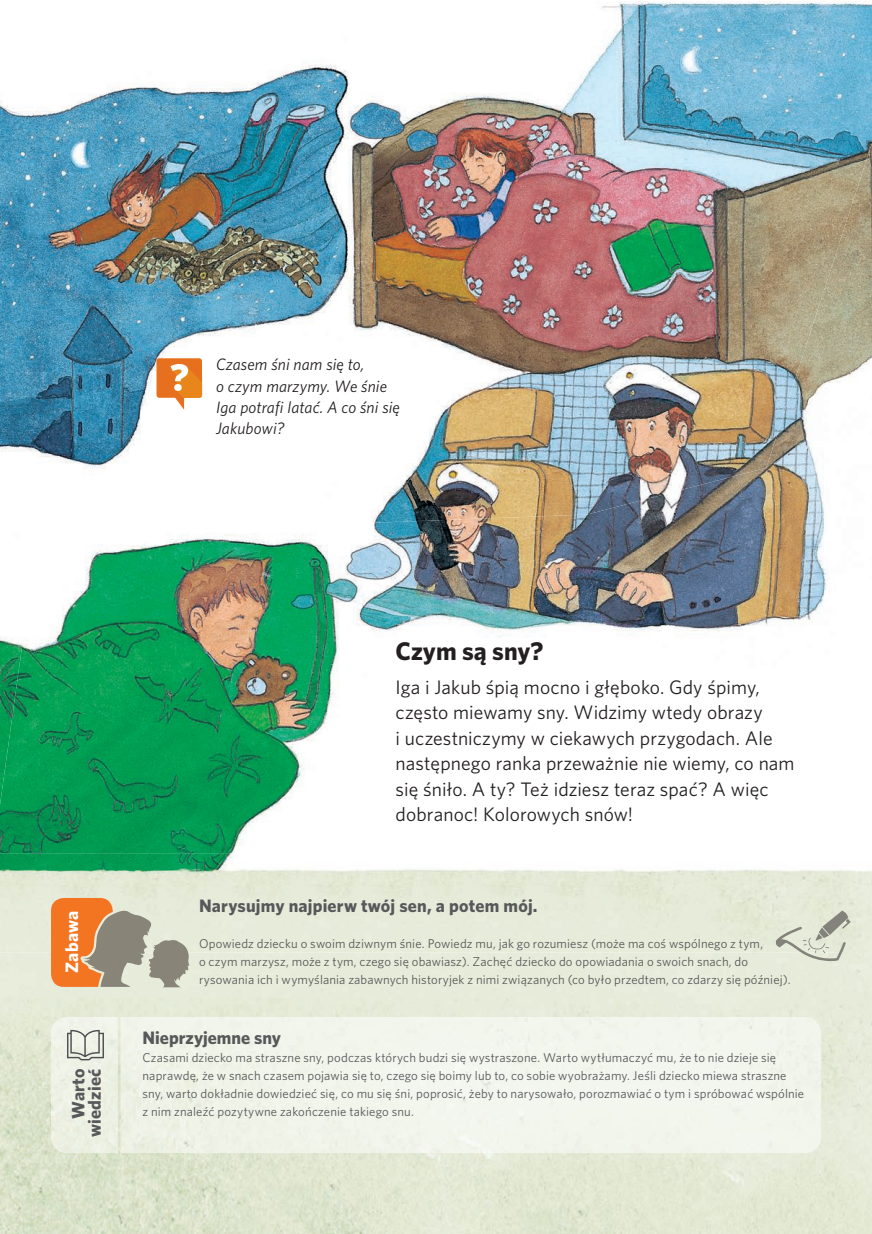
<style>
.page{position:relative;width:872px;height:1234px;background:#fff}
.page>*{position:absolute;margin:0;border:0;box-sizing:border-box;transform-origin:0 0}
.t1{font:700 25.5px "Whitney";color:#231f20}
.t2{font:19.5px/25.5px "Whitney";letter-spacing:.005em;color:#231f20}
.t3{font:700 18px/16.5px "Whitney";letter-spacing:.01em;color:#57585a;text-align:right}
.t4{font:700 18px "Whitney";letter-spacing:.005em;color:#fff}
.t5{font:italic 16.5px/21.3px "Whitney";letter-spacing:.01em;color:#231f20}
.t6{font:12.75px/18px "Whitney";letter-spacing:.01em;color:#57585a}
</style>
<div class="page">
<img style="left:100px;top:1px;width:772px;height:94px">
<img style="left:0;top:95px;width:872px;height:857px">
<svg style="left:156px;top:358px;width:46px;height:51px"></svg>
<img style="left:0;top:853px;width:33px;height:380px">
<img style="left:32px;top:1054px;width:108px;height:179px">
<img style="left:140px;top:1152px;width:648px;height:81px">
<div style="left:51px;top:1016px;width:66px;height:136px;background:#edf1e4"></div>
<div style="left:121px;top:1016px;width:700px;height:136px;background:#f2f5ec"></div>
<svg style="left:51px;top:897px;width:138px;height:90px"></svg>
<svg style="left:67px;top:1029px;width:37px;height:31px"></svg>
<svg style="left:775px;top:910px;width:75px;height:50px"></svg>
<p class="t5" style="left:216px;top:355px;width:185px">Czasem śni nam się to,<br>o czym marzymy. We śnie<br>Iga potrafi latać. A co śni się<br>Jakubowi?</p>
<h3 class="t4" style="left:65px;top:972px;width:63px;rotate:-90deg">Zabawa</h3>
<h3 class="t3" style="left:71px;top:1136px;width:70px;rotate:-90deg">Warto wiedzieć</h3>
<h1 class="t1" style="left:395px;top:641px;width:149px">Czym są sny?</h1>
<p class="t2" style="left:395px;top:675px;width:400px">Iga i Jakub śpią mocno i głęboko. Gdy śpimy, często miewamy sny. Widzimy wtedy obrazy<br>i uczestniczymy w ciekawych przygodach. Ale następnego ranka przeważnie nie wiemy, co nam się śniło. A ty? Też idziesz teraz spać? A więc dobranoc! Kolorowych snów!</p>
<h3 class="t3" style="left:199px;top:899px;width:340px">Narysujmy najpierw twój sen, a potem mój.</h3>
<p class="t6" style="left:199px;top:935px;width:593px">Opowiedz dziecku o swoim dziwnym śnie. Powiedz mu, jak go rozumiesz (może ma coś wspólnego z tym,<br>o czym marzysz, może z tym, czego się obawiasz). Zachęć dziecko do opowiadania o swoich snach, do rysowania ich i wymyślania zabawnych historyjek z nimi związanych (co było przedtem, co zdarzy się później).</p>
<h3 class="t3" style="left:142px;top:1030px;width:140px">Nieprzyjemne sny</h3>
<p class="t6" style="left:142px;top:1049px;width:663px">Czasami dziecko ma straszne sny, podczas których budzi się wystraszone. Warto wytłumaczyć mu, że to nie dzieje się naprawdę, że w snach czasem pojawia się to, czego się boimy lub to, co sobie wyobrażamy. Jeśli dziecko miewa straszne sny, warto dokładnie dowiedzieć się, co mu się śni, poprosić, żeby to narysowało, porozmawiać o tym i spróbować wspólnie z nim znaleźć pozytywne zakończenie takiego snu.</p>
</div>
